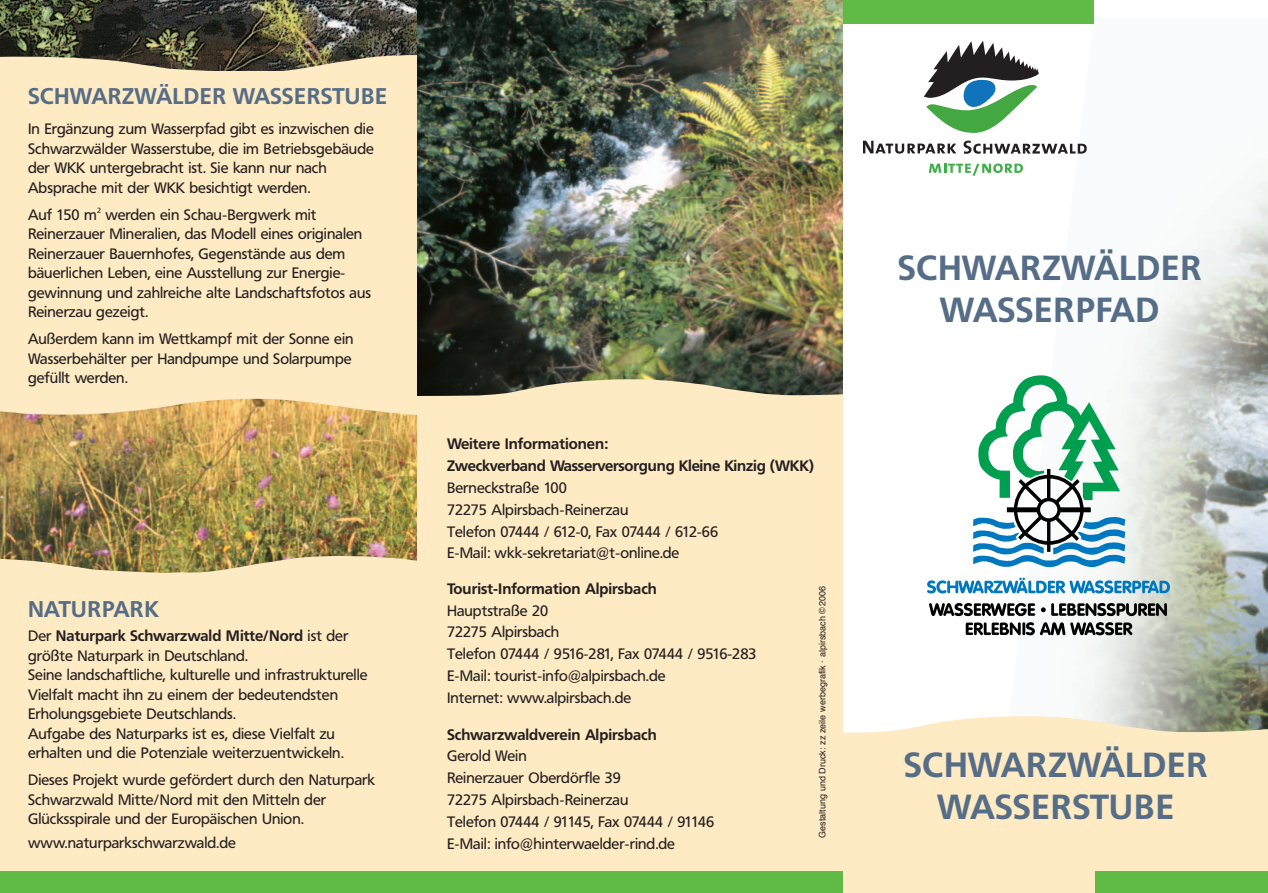
<style>
.page{position:relative;width:1268px;height:893px;background:#fff}
.page>*{position:absolute;margin:0;border:0;box-sizing:border-box;transform-origin:0 0}
.t1{font:700 34.5px/42px "Frutiger BQ";color:#566d87;text-align:center}
.t2{font:700 22.5px "Frutiger BQ";color:#566d87}
.t3{font:15px/19.5px "Frutiger BQ";color:#231f20}
.t4{font:700 15px/21.8px "Frutiger BQ";color:#231f20}
.t5{font:9px "Helvetica";color:#231f20}
.t6{font:7.5px "Frutiger BQ";color:#231f20}
.s1{font-weight:700}
</style>
<div class="page">
<svg style="left:842px;top:24px;width:1px;height:692px"></svg>
<img style="left:1009px;top:18px;width:258px;height:698px">
<div style="left:0;top:0;width:842px;height:893px;background:#feeac3"></div>
<img style="left:0;top:0;width:417px;height:54px">
<div style="left:831px;top:0;width:262px;height:24px;background:#60bb46"></div>
<svg style="left:924px;top:41px;width:114px;height:92px"></svg>
<svg style="left:863px;top:141px;width:93px;height:13px"></svg>
<svg style="left:963px;top:141px;width:123px;height:13px"></svg>
<svg style="left:928px;top:164px;width:94px;height:12px"></svg>
<svg style="left:927px;top:578px;width:242px;height:16px"></svg>
<svg style="left:965px;top:622px;width:167px;height:13px"></svg>
<svg style="left:929px;top:603px;width:237px;height:13px"></svg>
<svg style="left:973px;top:375px;width:152px;height:193px"></svg>
<div style="left:831px;top:735px;width:436px;height:158px;background:#feeac3"></div>
<div style="left:0;top:872px;width:842px;height:21px;background:#60bb46"></div>
<div style="left:1095px;top:872px;width:172px;height:21px;background:#60bb46"></div>
<img style="left:0;top:416px;width:416px;height:139px">
<svg style="left:842px;top:716px;width:425px;height:19px"></svg>
<div style="left:946px;top:729px;width:172px;height:18px;background:#feeac3;border-radius:50%"></div>
<img style="left:0;top:555px;width:417px;height:18px">
<img style="left:0;top:54px;width:417px;height:17px">
<div style="left:341px;top:62px;width:75px;height:22px;background:#feeac3;border-radius:50%"></div>
<img style="left:417px;top:0;width:425px;height:377px">
<svg style="left:0;top:377px;width:842px;height:39px"></svg>
<div style="left:493px;top:395px;width:283px;height:23px;background:#feeac3;border-radius:50%"></div>
<h2 class="t2" style="left:28px;top:87px;width:360px">SCHWARZWÄLDER WASSERSTUBE</h2>
<p class="t3" style="left:28px;top:120px;width:347px">In Ergänzung zum Wasserpfad gibt es inzwischen die Schwarzwälder Wasserstube, die im Betriebsgebäude der WKK untergebracht ist. Sie kann nur nach Absprache mit der WKK besichtigt werden.</p>
<p class="t3" style="left:28px;top:205px;width:70px">Auf 150 m</p>
<p class="t6" style="left:97px;top:206px;width:6px">2</p>
<p class="t3" style="left:28px;top:205px;width:344px;text-indent:77px">werden ein Schau-Bergwerk mit Reinerzauer Mineralien, das Modell eines originalen Reinerzauer Bauernhofes, Gegenstände aus dem bäuerlichen Leben, eine Ausstellung zur Energie&shy;gewinnung und zahlreiche alte Landschaftsfotos aus Reinerzau gezeigt.</p>
<p class="t3" style="left:28px;top:330px;width:327px">Außerdem kann im Wettkampf mit der Sonne ein<br>Wasserbehälter per Handpumpe und Solarpumpe gefüllt werden.</p>
<h2 class="t2" style="left:28px;top:600px;width:132px">NATURPARK</h2>
<p class="t3" style="left:28px;top:627px;width:341px">Der <span class="s1">Naturpark Schwarzwald Mitte/Nord</span> ist der größte Naturpark in Deutschland.<br>Seine landschaftliche, kulturelle und infrastrukturelle Vielfalt macht ihn zu einem der bedeutendsten Erholungsgebiete Deutschlands.<br>Aufgabe des Naturparks ist es, diese Vielfalt zu erhalten und die Potenziale weiterzuentwickeln.</p>
<p class="t3" style="left:28px;top:771px;width:348px">Dieses Projekt wurde gefördert durch den Naturpark<br>Schwarzwald Mitte/Nord mit den Mitteln der<br>Glücksspirale und der Europäischen Union.</p>
<p class="t3" style="left:28px;top:834px;width:209px">www.naturparkschwarzwald.de</p>
<p class="t4" style="left:447px;top:435px;width:368px">Weitere Informationen:<br>Zweckverband Wasserversorgung Kleine Kinzig (WKK)</p>
<p class="t3" style="left:447px;top:478px;width:272px;line-height:21.8px">Berneckstraße 100<br>72275 Alpirsbach-Reinerzau<br>Telefon 07444 / 612-0, Fax 07444 / 612-66<br>E-Mail: wkk-sekretariat@t-online.de</p>
<p class="t4" style="left:447px;top:579px;width:211px">Tourist-Information Alpirsbach</p>
<p class="t3" style="left:447px;top:600px;width:311px;line-height:21.8px">Hauptstraße 20<br>72275 Alpirsbach<br>Telefon 07444 / 9516-281, Fax 07444 / 9516-283<br>E-Mail: tourist-info@alpirsbach.de<br>Internet: www.alpirsbach.de</p>
<p class="t4" style="left:447px;top:725px;width:211px">Schwarzwaldverein Alpirsbach</p>
<p class="t3" style="left:447px;top:746px;width:269px;line-height:21.8px">Gerold Wein<br>Reinerzauer Oberdörfle 39<br>72275 Alpirsbach-Reinerzau<br>Telefon 07444 / 91145, Fax 07444 / 91146<br>E-Mail: info@hinterwaelder-rind.de</p>
<p class="t5" style="left:818px;top:838px;width:253px;rotate:-90deg">Gestaltung und Druck: zz zeile werbegrafik · alpirsbach ©2006</p>
<h1 class="t1" style="left:897px;top:250px;width:305px">SCHWARZWÄLDER<br>WASSERPFAD</h1>
<h1 class="t1" style="left:903px;top:747px;width:305px">SCHWARZWÄLDER<br>WASSERSTUBE</h1>
</div>
